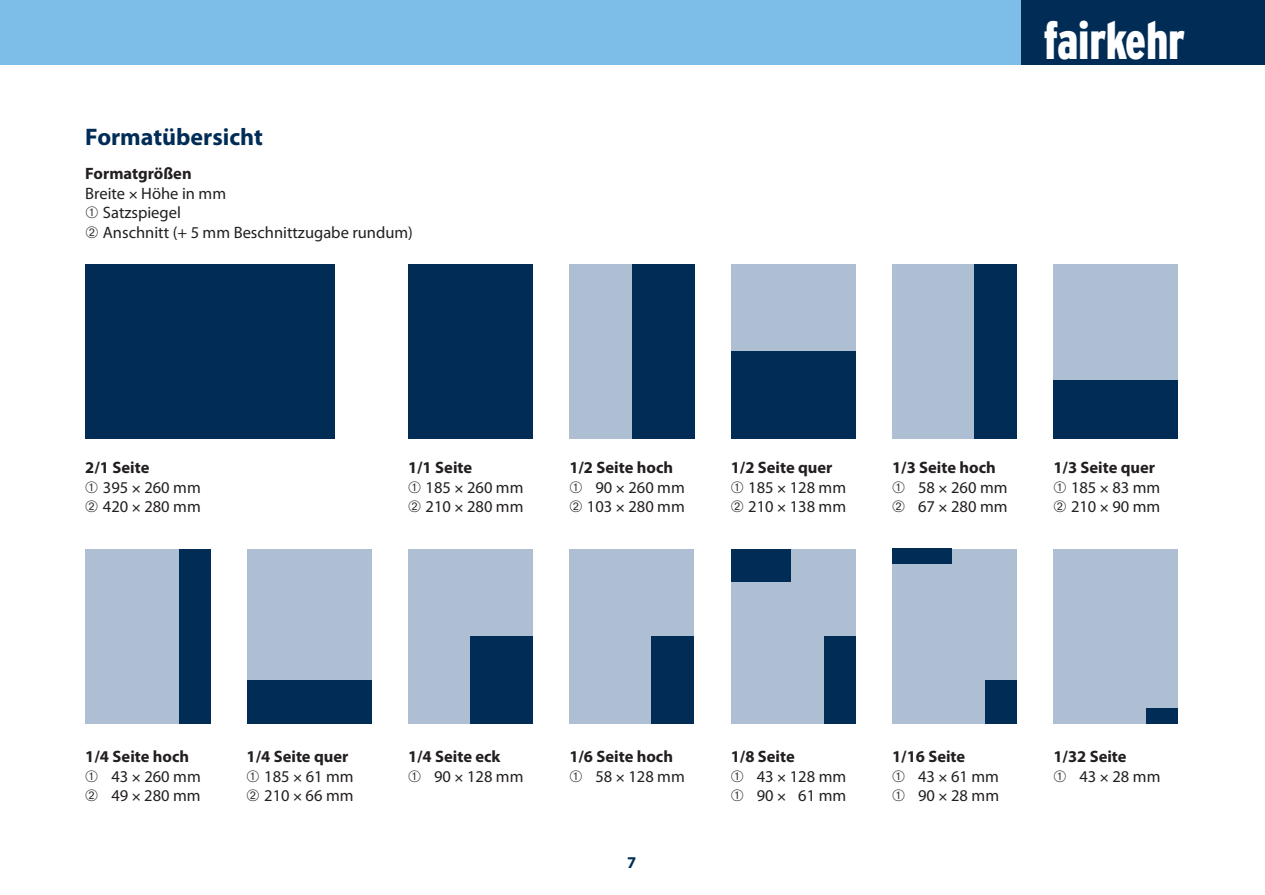
<style>
.page{position:relative;width:1265px;height:895px;background:#fff}
.page>*{position:absolute;margin:0;border:0;box-sizing:border-box;transform-origin:0 0}
.t1{font:900 condensed 52.5px "Interstate";letter-spacing:-.005em;color:#fff;scale:.9 1}
.t2{font:700 24px "Myriad Pro";color:#002c56}
.t3{font:16.5px/19.5px "Myriad Pro";color:#231f20}
.t4{font:700 16.5px "Myriad Pro";color:#231f20}
.t5{font:700 16.5px "Myriad Pro";color:#002c56}
</style>
<div class="page">
<div style="left:0;top:0;width:1021px;height:65px;background:#7dbee8"></div>
<div style="left:1021px;top:0;width:244px;height:65px;background:#002c56"></div>
<div style="left:85px;top:548px;width:125px;height:175px;background:#aebed3"></div>
<div style="left:408px;top:263px;width:125px;height:175px;background:#002c56"></div>
<div style="left:408px;top:548px;width:125px;height:175px;background:#aebed3"></div>
<div style="left:470px;top:636px;width:63px;height:87px;background:#002c56"></div>
<div style="left:247px;top:548px;width:124px;height:175px;background:#aebed3"></div>
<div style="left:179px;top:548px;width:31px;height:175px;background:#002c56"></div>
<div style="left:247px;top:679px;width:124px;height:44px;background:#002c56"></div>
<div style="left:731px;top:548px;width:124px;height:175px;background:#aebed3"></div>
<div style="left:731px;top:548px;width:59px;height:33px;background:#002c56"></div>
<div style="left:824px;top:636px;width:31px;height:87px;background:#002c56"></div>
<div style="left:85px;top:263px;width:125px;height:175px;background:#002c56"></div>
<div style="left:210px;top:263px;width:125px;height:175px;background:#002c56"></div>
<div style="left:731px;top:263px;width:124px;height:175px;background:#aebed3"></div>
<div style="left:731px;top:351px;width:124px;height:87px;background:#002c56"></div>
<div style="left:569px;top:263px;width:125px;height:175px;background:#aebed3"></div>
<div style="left:632px;top:263px;width:62px;height:175px;background:#002c56"></div>
<div style="left:892px;top:263px;width:125px;height:175px;background:#aebed3"></div>
<div style="left:974px;top:263px;width:43px;height:175px;background:#002c56"></div>
<div style="left:1053px;top:263px;width:125px;height:175px;background:#aebed3"></div>
<div style="left:1053px;top:379px;width:125px;height:59px;background:#002c56"></div>
<div style="left:892px;top:548px;width:125px;height:175px;background:#aebed3"></div>
<div style="left:892px;top:548px;width:59px;height:16px;background:#002c56"></div>
<div style="left:985px;top:679px;width:32px;height:44px;background:#002c56"></div>
<div style="left:1053px;top:548px;width:125px;height:175px;background:#aebed3"></div>
<div style="left:1146px;top:708px;width:32px;height:15px;background:#002c56"></div>
<div style="left:569px;top:548px;width:125px;height:175px;background:#aebed3"></div>
<div style="left:651px;top:636px;width:43px;height:87px;background:#002c56"></div>
<h2 class="t2" style="left:85px;top:128px;width:179px">Formatübersicht</h2>
<p class="t4" style="left:85px;top:168px;width:108px">Formatgrößen</p>
<p class="t3" style="left:103px;top:185px;width:125px;text-indent:-18px">Breite Höhe in mm<br>Satzspiegel</p>
<p class="t3" style="left:85px;top:224px;width:329px">○ Anschnitt (+ 5 mm Beschnittzugabe rundum)</p>
<h1 class="t1" style="left:1043px;top:10px;width:159px">fairkehr</h1>
<p class="t4" style="left:85px;top:461px;width:66px">2/1 Seite</p>
<p class="t3" style="left:103px;top:478px;width:99px">395 260 mm</p>
<p class="t3" style="left:85px;top:498px;width:117px">○ 420 280 mm</p>
<p class="t4" style="left:408px;top:461px;width:66px">1/1 Seite</p>
<p class="t3" style="left:426px;top:478px;width:99px">185 260 mm</p>
<p class="t3" style="left:408px;top:498px;width:117px">○ 210 280 mm</p>
<p class="t4" style="left:569px;top:461px;width:105px">1/2 Seite hoch</p>
<p class="t3" style="left:595px;top:478px;width:91px">90 260 mm</p>
<p class="t3" style="left:569px;top:498px;width:117px">○ 103 280 mm</p>
<p class="t4" style="left:731px;top:461px;width:103px">1/2 Seite quer</p>
<p class="t3" style="left:748px;top:478px;width:99px">185 128 mm</p>
<p class="t3" style="left:731px;top:498px;width:117px">○ 210 138 mm</p>
<p class="t4" style="left:892px;top:461px;width:105px">1/3 Seite hoch</p>
<p class="t3" style="left:918px;top:478px;width:91px">58 260 mm</p>
<p class="t3" style="left:892px;top:498px;width:117px">○ 67 280 mm</p>
<p class="t4" style="left:1053px;top:461px;width:103px">1/3 Seite quer</p>
<p class="t3" style="left:1071px;top:478px;width:91px">185 83 mm</p>
<p class="t3" style="left:1053px;top:498px;width:108px">○ 210 90 mm</p>
<p class="t4" style="left:85px;top:750px;width:105px">1/4 Seite hoch</p>
<p class="t3" style="left:111px;top:767px;width:91px">43 260 mm</p>
<p class="t3" style="left:85px;top:787px;width:117px">○ 49 280 mm</p>
<p class="t4" style="left:247px;top:750px;width:103px">1/4 Seite quer</p>
<p class="t3" style="left:264px;top:767px;width:91px">185 61 mm</p>
<p class="t3" style="left:247px;top:787px;width:108px">○ 210 66 mm</p>
<p class="t4" style="left:408px;top:750px;width:94px">1/4 Seite eck</p>
<p class="t3" style="left:434px;top:767px;width:91px">90 128 mm</p>
<p class="t4" style="left:569px;top:750px;width:105px">1/6 Seite hoch</p>
<p class="t3" style="left:595px;top:767px;width:91px">58 128 mm</p>
<p class="t5" style="left:627px;top:855px;width:11px">7</p>
<p class="t4" style="left:731px;top:750px;width:66px">1/8 Seite</p>
<p class="t3" style="left:757px;top:767px;width:91px">43 128 mm<br>90</p>
<p class="t3" style="left:798px;top:787px;width:49px">61 mm</p>
<p class="t4" style="left:892px;top:750px;width:75px">1/16 Seite</p>
<p class="t3" style="left:918px;top:767px;width:82px">43 61 mm<br>90 28 mm</p>
<p class="t4" style="left:1053px;top:750px;width:75px">1/32 Seite</p>
<p class="t3" style="left:1079px;top:767px;width:82px">43 28 mm</p>
</div>
